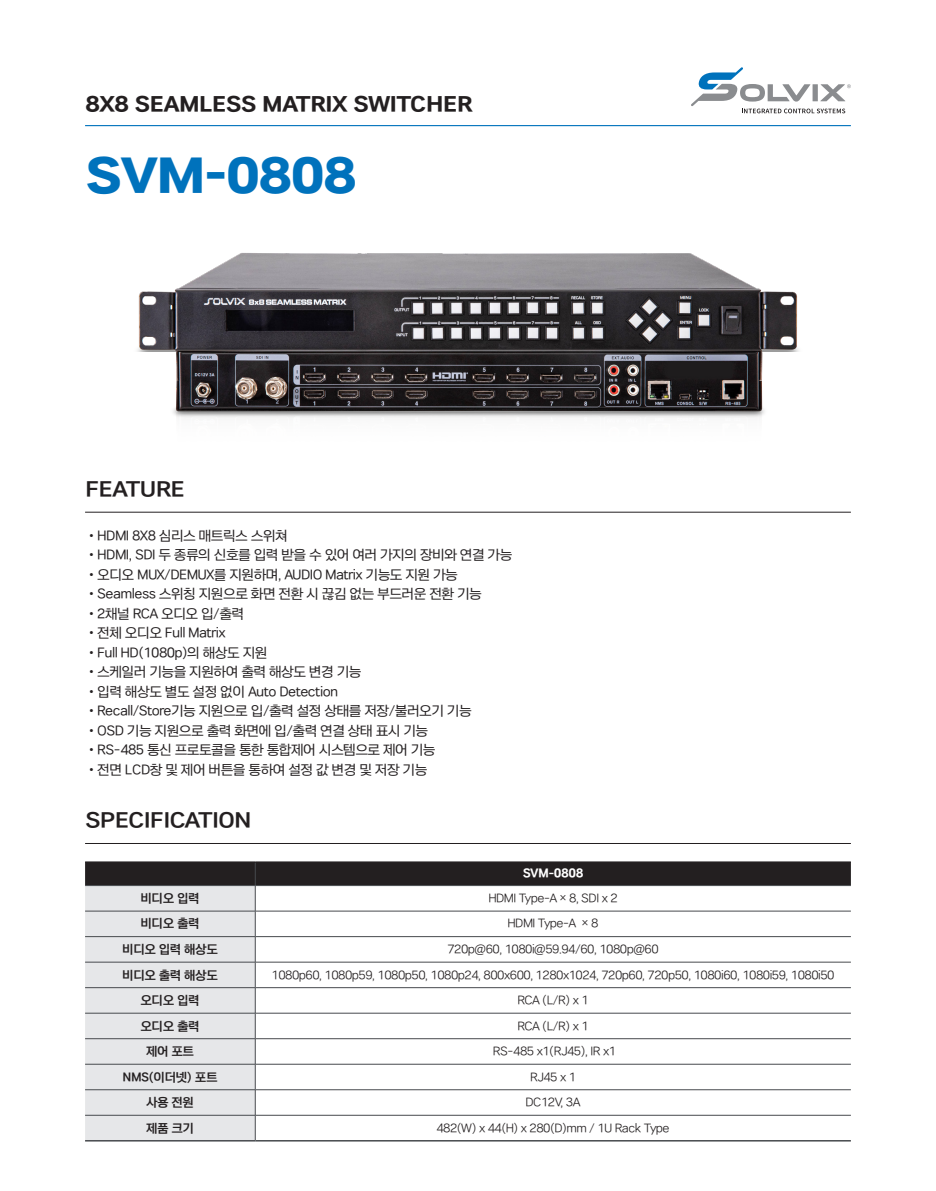
<style>
.page{position:relative;width:936px;height:1191px;background:#fff}
.page>*{position:absolute;margin:0;border:0;box-sizing:border-box;transform-origin:0 0}
.t1{font:45px "SD Gt Neo Ext i Hv";letter-spacing:-.05em;color:#0072bc}
.t2{font:21px "SD Gt Neo Ext h Eb";letter-spacing:-.05em;color:#231f20}
.t3{font:21px "SD Gt Neo Ext g Bd";letter-spacing:-.05em;color:#231f20}
.t4{font:13.5px "SD Gt Neo Ext e Md";letter-spacing:-.05em;color:#231f20;scale:.9 1}
.t5{font:12px "SD Gt Neo Ext d Rg";letter-spacing:-.05em;color:#231f20;scale:.9 1}
.t6{font:12px "SD Gt Neo Ext g Bd";letter-spacing:-.05em;color:#231f20;scale:.9 1}
.t7{font:12px "SD Gt Neo Ext h Eb";letter-spacing:-.05em;color:#fff;scale:.9 1}
</style>
<div class="page">
<img style="left:149px;top:351px;width:639px;height:67px">
<hr style="left:85px;top:125px;width:765px;height:1px;background:#0072bc">
<hr style="left:85px;top:512px;width:765px;height:1px;background:#231f20">
<svg style="left:691px;top:67px;width:159px;height:46px"></svg>
<img style="left:137px;top:253px;width:662px;height:98px">
<hr style="left:85px;top:843px;width:765px;height:1px;background:#231f20">
<hr style="left:85px;top:861px;width:170px;height:2px;background:#231f20">
<hr style="left:255px;top:861px;width:595px;height:2px;background:#231f20">
<svg style="left:85px;top:863px;width:765px;height:277px"></svg>
<hr style="left:85px;top:885px;width:170px;height:1px;background:#474a4e">
<hr style="left:255px;top:885px;width:595px;height:1px;background:#474a4e">
<hr style="left:85px;top:1140px;width:170px;height:1px;background:#474a4e">
<hr style="left:255px;top:1140px;width:595px;height:1px;background:#474a4e">
<p class="t2" style="left:85px;top:94px;width:389px">8X8 SEAMLESS MATRIX SWITCHER</p>
<p class="t1" style="left:85px;top:149px;width:274px">SVM-0808</p>
<p class="t3" style="left:85px;top:479px;width:102px">FEATURE</p>
<p class="t4" style="left:85px;top:529px;width:227px">•HDMI 8X8 심리스 매트릭스 스위쳐</p>
<p class="t4" style="left:85px;top:548px;width:476px">•HDMI, SDI 두 종류의 신호를 입력 받을 수 있어 여러 가지의 장비와 연결 가능</p>
<p class="t4" style="left:85px;top:568px;width:416px">•오디오 MUX/DEMUX를 지원하며, AUDIO Matrix 기능도 지원 가능</p>
<p class="t4" style="left:85px;top:587px;width:442px">•Seamless 스위칭 지원으로 화면 전환 시 끊김 없는 부드러운 전환 기능</p>
<p class="t4" style="left:85px;top:607px;width:178px">•2채널 RCA 오디오 입/출력</p>
<p class="t4" style="left:85px;top:626px;width:158px">•전체 오디오 Full Matrix</p>
<p class="t4" style="left:85px;top:646px;width:204px">•Full HD(1080p)의 해상도 지원</p>
<p class="t4" style="left:85px;top:665px;width:309px">•스케일러 기능을 지원하여 출력 해상도 변경 기능</p>
<p class="t4" style="left:85px;top:685px;width:283px">•입력 해상도 별도 설정 없이 Auto Detection</p>
<p class="t4" style="left:85px;top:704px;width:431px">•Recall/Store기능 지원으로 입/출력 설정 상태를 저장/불러오기 기능</p>
<p class="t4" style="left:85px;top:724px;width:383px">•OSD 기능 지원으로 출력 화면에 입/출력 연결 상태 표시 기능</p>
<p class="t4" style="left:85px;top:743px;width:391px">•RS-485 통신 프로토콜을 통한 통합제어 시스템으로 제어 기능</p>
<p class="t4" style="left:85px;top:763px;width:382px">•전면 LCD창 및 제어 버튼을 통하여 설정 값 변경 및 저장 기능</p>
<p class="t3" style="left:85px;top:810px;width:168px">SPECIFICATION</p>
<p class="t7" style="left:522px;top:868px;width:69px">SVM-0808</p>
<p class="t6" style="left:140px;top:892px;width:67px">비디오 입력</p>
<p class="t5" style="left:488px;top:892px;width:145px">HDMI Type-A × 8, SDI x 2</p>
<p class="t6" style="left:140px;top:918px;width:67px">비디오 출력</p>
<p class="t5" style="left:507px;top:918px;width:103px">HDMI Type-A × 8</p>
<p class="t6" style="left:122px;top:943px;width:108px">비디오 입력 해상도</p>
<p class="t5" style="left:447px;top:943px;width:236px">720p@60, 1080i@59.94/60, 1080p@60</p>
<p class="t6" style="left:122px;top:969px;width:108px">비디오 출력 해상도</p>
<p class="t5" style="left:271px;top:969px;width:627px">1080p60, 1080p59, 1080p50, 1080p24, 800x600, 1280x1024, 720p60, 720p50, 1080i60, 1080i59, 1080i50</p>
<p class="t6" style="left:140px;top:994px;width:67px">오디오 입력</p>
<p class="t5" style="left:517px;top:994px;width:81px">RCA (L/R) x 1</p>
<p class="t6" style="left:140px;top:1020px;width:67px">오디오 출력</p>
<p class="t5" style="left:517px;top:1020px;width:81px">RCA (L/R) x 1</p>
<p class="t6" style="left:146px;top:1045px;width:55px">제어 포트</p>
<p class="t5" style="left:493px;top:1045px;width:138px">RS-485 x1(RJ45), IR x1</p>
<p class="t6" style="left:123px;top:1071px;width:107px">NMS(이더넷) 포트</p>
<p class="t5" style="left:530px;top:1071px;width:53px">RJ45 x 1</p>
<p class="t6" style="left:146px;top:1096px;width:55px">사용 전원</p>
<p class="t5" style="left:525px;top:1096px;width:63px">DC12V, 3A</p>
<p class="t6" style="left:146px;top:1122px;width:55px">제품 크기</p>
<p class="t5" style="left:436px;top:1122px;width:261px">482(W) x 44(H) x 280(D)mm / 1U Rack Type</p>
</div>
